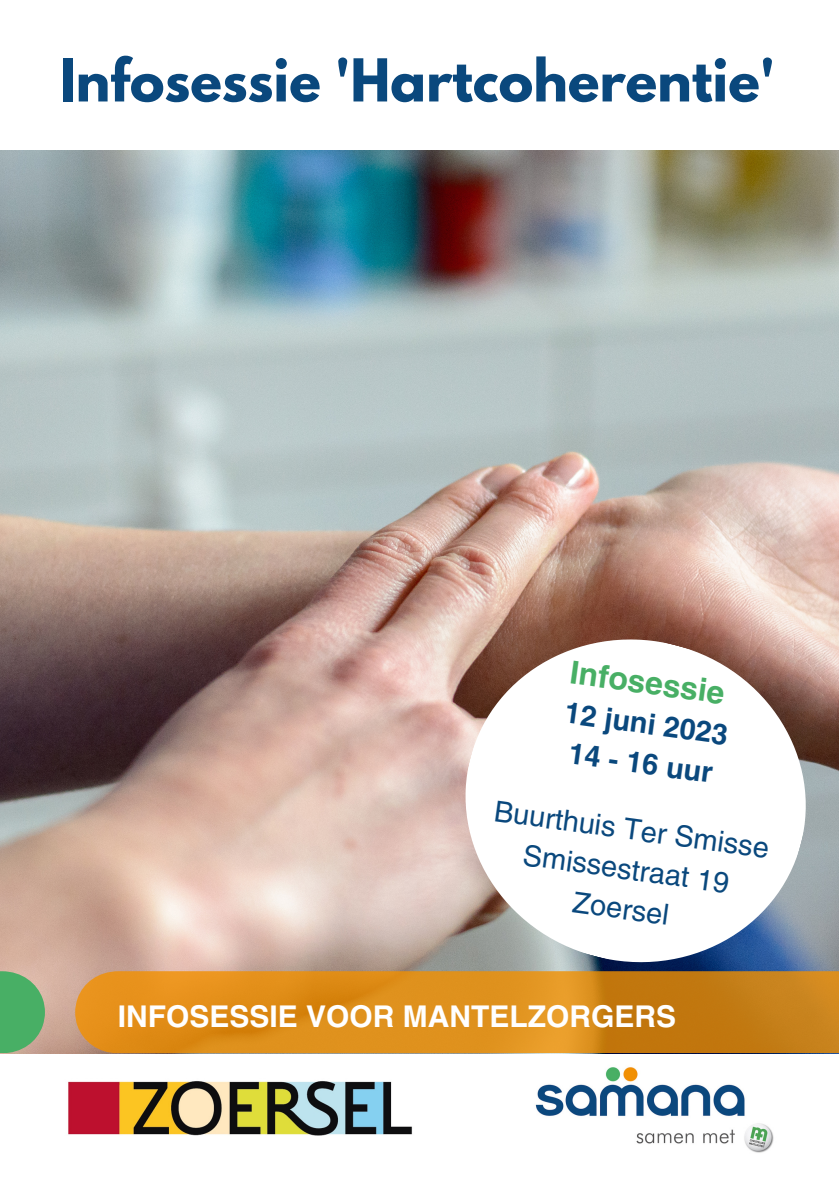
<style>
.page{position:relative;width:839px;height:1191px;background:#fff}
.page>*{position:absolute;margin:0;border:0;box-sizing:border-box;transform-origin:0 0}
.t1{font:700 52.4px "League Spartan";color:#0a487d}
.t2{font:700 31.8px "Helvetica LT Std";color:#48af65}
.t3{font:700 30px "Helvetica LT Std";color:#fff}
.t4{font:29px/39.8px "Helvetica LT Std";color:#0a487d;text-align:center}
.t5{font:700 29px/39.8px "Helvetica LT Std";color:#0a487d;text-align:center}
</style>
<div class="page">
<img style="left:523px;top:1053px;width:262px;height:100px">
<img style="left:0;top:150px;width:838px;height:903px">
<svg style="left:0;top:971px;width:45px;height:82px;background:#63ae70"></svg>
<svg style="left:75px;top:971px;width:763px;height:82px;background:#d78a1a"></svg>
<svg style="left:448px;top:621px;width:375px;height:359px"></svg>
<img style="left:68px;top:1081px;width:344px;height:54px">
<h1 class="t1" style="left:59px;top:54px;width:717px">Infosessie 'Hartcoherentie'</h1>
<p class="t2" style="left:572px;top:660px;width:157px;rotate:8deg">Infosessie</p>
<p class="t5" style="left:567px;top:696px;width:166px;rotate:8deg">12 juni 2023<br>14 - 16 uur</p>
<p class="t4" style="left:496px;top:794px;width:279px;rotate:8deg">Buurthuis Ter Smisse<br>Smissestraat 19<br>Zoersel</p>
<p class="t3" style="left:118px;top:1006px;width:559px">INFOSESSIE VOOR MANTELZORGERS</p>
</div>
